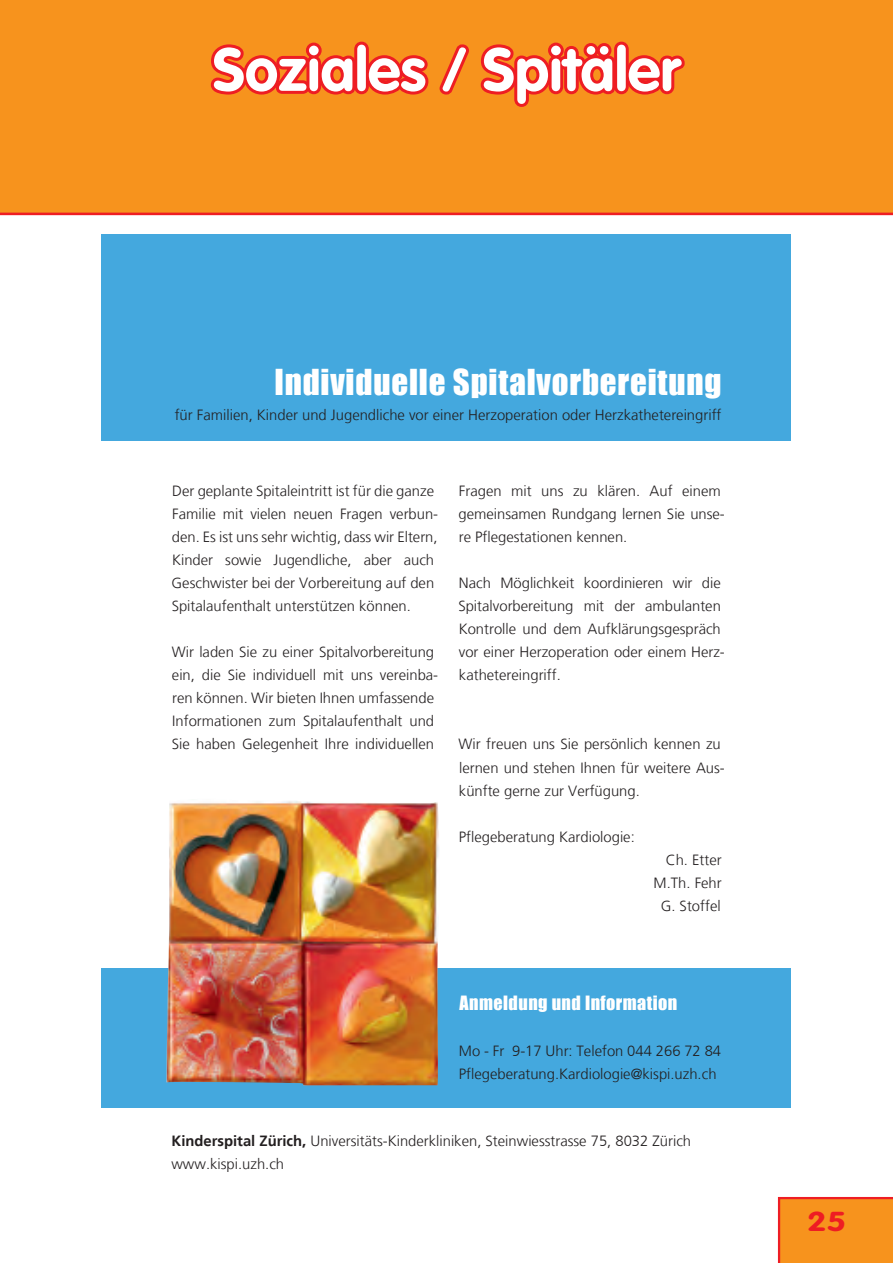
<style>
.page{position:relative;width:893px;height:1263px;background:#fff}
.page>*{position:absolute;margin:0;border:0;box-sizing:border-box;transform-origin:0 0}
.t1{font:700 60px "VAG Rounded Std";color:#fff}
.t2{font:32.85px "Impact";letter-spacing:.025em;color:#fff}
.t3{font:700 27px "VAG Rounded Std";color:#ee1d23;scale:1.26 1}
.t4{font:18.15px "Impact";letter-spacing:.025em;color:#fff}
.t5{font:300 14.85px/23.1px "Frutiger LT";color:#231f20}
.s1{font-weight:700}
</style>
<div class="page">
<svg style="left:778px;top:1197px;width:115px;height:66px;background:#f68c1d"></svg>
<div style="left:0;top:0;width:893px;height:213px;background:#f7931d"></div>
<svg style="left:210px;top:41px;width:475px;height:66px"></svg>
<hr style="left:0;top:213px;width:893px;height:2px;background:#ee1d23">
<div style="left:102px;top:968px;width:689px;height:140px;background:#44a8de"></div>
<div style="left:102px;top:234px;width:689px;height:206px;background:#44a8de"></div>
<img style="left:167px;top:801px;width:272px;height:284px">
<h1 class="t1" style="left:213px;top:35px;width:469px">Soziales / Spitäler</h1>
<h2 class="t2" style="left:274px;top:357px;width:449px">Individuelle Spitalvorbereitung</h2>
<p class="t5" style="left:175px;top:403px;width:548px">für Familien, Kinder und Jugendliche vor einer Herzoperation oder Herzkathetereingriff</p>
<p class="t5" style="left:172px;top:480px;width:268px">Der geplante Spitaleintritt ist für die ganze Familie mit vielen neuen Fragen verbun&shy;den. Es ist uns sehr wichtig, dass wir Eltern, Kinder sowie Jugendliche, aber auch Geschwister bei der Vorbereitung auf den Spitalaufenthalt unterstützen können.</p>
<p class="t5" style="left:172px;top:641px;width:268px">Wir laden Sie zu einer Spitalvorbereitung ein, die Sie individuell mit uns vereinba&shy;ren können. Wir bieten Ihnen umfassende Informationen zum Spitalaufenthalt und Sie haben Gelegenheit Ihre individuellen</p>
<p class="t5" style="left:458px;top:480px;width:268px">Fragen mit uns zu klären. Auf einem gemeinsamen Rundgang lernen Sie unse&shy;re Pflegestationen kennen.</p>
<p class="t5" style="left:458px;top:572px;width:268px">Nach Möglichkeit koordinieren wir die Spitalvorbereitung mit der ambulanten Kontrolle und dem Aufklärungsgespräch vor einer Herzoperation oder einem Herz&shy;kathetereingriff.</p>
<p class="t5" style="left:459px;top:733px;width:268px">Wir freuen uns Sie persönlich kennen zu lernen und stehen Ihnen für weitere Aus&shy;künfte gerne zur Verfügung.</p>
<p class="t5" style="left:459px;top:825px;width:177px">Pflegeberatung Kardiologie:</p>
<p class="t5" style="left:653px;top:848px;width:70px;text-align:right">Ch. Etter<br>M.Th. Fehr<br>G. Stoffel</p>
<p class="t4" style="left:460px;top:989px;width:219px">Anmeldung und Information</p>
<p class="t5" style="left:459px;top:1040px;width:264px">Mo - Fr 9-17 Uhr: Telefon 044 266 72 84<br>Pflegeberatung.Kardiologie@kispi.uzh.ch</p>
<p class="t5" style="left:171px;top:1130px;width:521px"><span class="s1">Kinderspital Zürich,</span> Universitäts-Kinderkliniken, Steinwiesstrasse 75, 8032 Zürich www.kispi.uzh.ch</p>
<h3 class="t3" style="left:807px;top:1206px;width:32px">25</h3>
</div>
